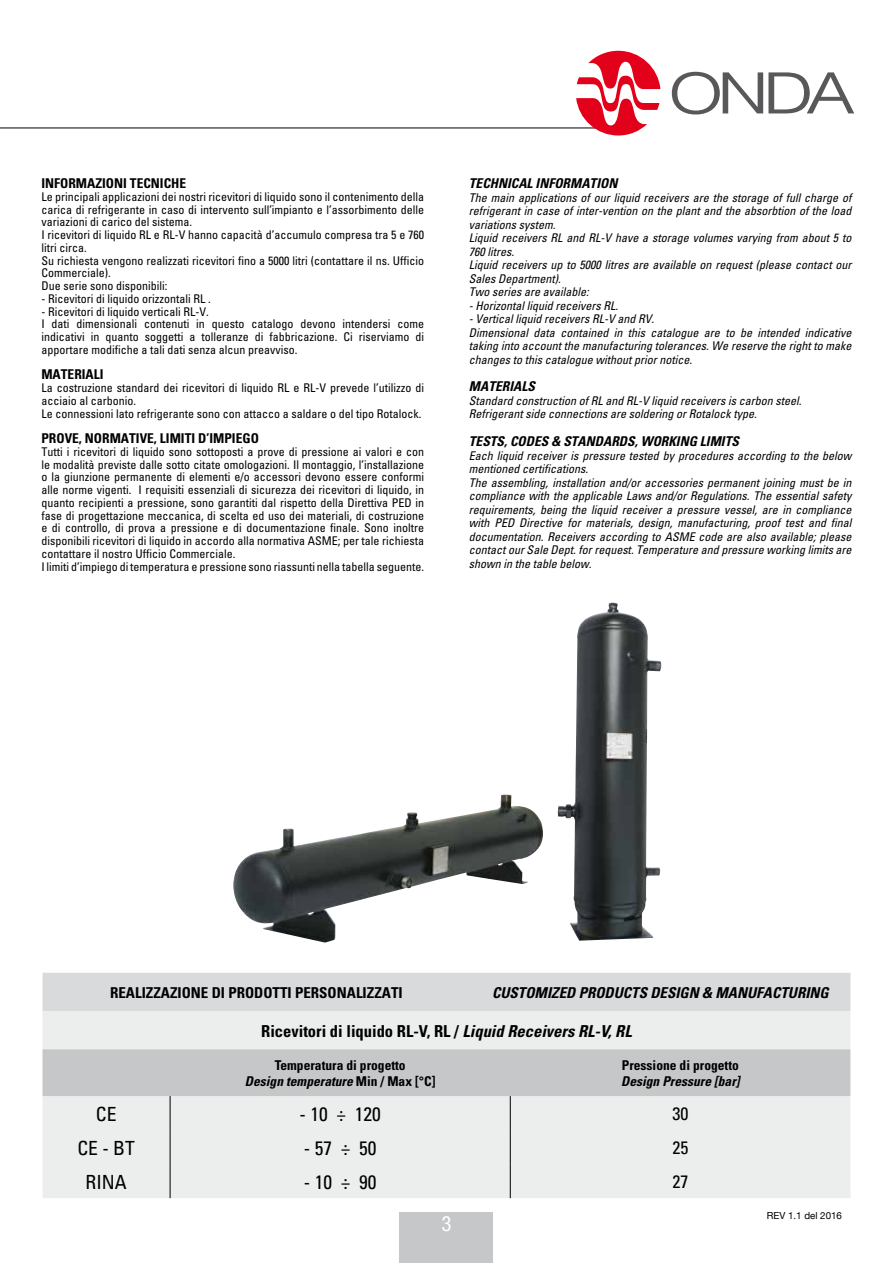
<style>
.page{position:relative;width:893px;height:1263px;background:#fff}
.page>*{position:absolute;margin:0;border:0;box-sizing:border-box;transform-origin:0 0}
.t1{font:condensed 21px "Helvetica Neue LT Std";color:#fff}
.t2{font:condensed 19.5px "Univers";color:#000}
.t3{font:condensed 18px "Univers";color:#000}
.t4{font:700 condensed 16.5px "Univers";color:#000}
.t5{font:italic 700 condensed 15px "Univers";color:#000}
.t6{font:700 condensed 15px "Univers";color:#000}
.t7{font:700 condensed 13.5px/16.2px "Univers";color:#000;text-align:center}
.t8{font:italic 700 condensed 13.5px "Univers";color:#000}
.t9{font:condensed 12px/12.8px "Univers";color:#000}
.t10{font:italic condensed 12px/13.5px "Univers";color:#000}
.t11{font:9.75px "Helvetica Neue";color:#000}
.s1{font-style:italic}
</style>
<div class="page">
<div style="left:400px;top:1212px;width:93px;height:51px;background:#c6c7c8"></div>
<hr style="left:0;top:128px;width:603px;height:1px;background:#000">
<svg style="left:576px;top:51px;width:84px;height:85px"></svg>
<svg style="left:672px;top:72px;width:182px;height:43px"></svg>
<img style="left:233px;top:795px;width:303px;height:147px">
<img style="left:558px;top:602px;width:103px;height:339px">
<div style="left:43px;top:973px;width:807px;height:38px;background:#d9dadb"></div>
<div style="left:43px;top:1011px;width:807px;height:187px;background:#eceded"></div>
<div style="left:43px;top:1049px;width:807px;height:47px;background:#c6c7c8"></div>
<hr style="left:170px;top:1096px;width:1px;height:34px;background:#000">
<hr style="left:510px;top:1096px;width:1px;height:34px;background:#000">
<hr style="left:170px;top:1130px;width:1px;height:34px;background:#000">
<hr style="left:510px;top:1130px;width:1px;height:34px;background:#000">
<hr style="left:170px;top:1164px;width:1px;height:34px;background:#000">
<hr style="left:510px;top:1164px;width:1px;height:34px;background:#000">
<p class="t7" style="left:41px;top:175px;width:146px">INFORMAZIONI TECNICHE</p>
<p class="t9" style="left:41px;top:190px;width:384px">Le principali applicazioni dei nostri ricevitori di liquido sono il contenimento della carica di refrigerante in caso di intervento sull’impianto e l’assorbimento delle variazioni di carico del sistema.<br>I ricevitori di liquido RL e RL-V hanno capacità d’accumulo compresa tra 5 e 760 litri circa.<br>Su richiesta vengono realizzati ricevitori fino a 5000 litri (contattare il ns. Ufficio Commerciale).<br>Due serie sono disponibili:</p>
<p class="t9" style="left:41px;top:292px;width:171px">- Ricevitori di liquido orizzontali RL .</p>
<p class="t9" style="left:41px;top:305px;width:384px">- Ricevitori di liquido verticali RL-V.<br>I dati dimensionali contenuti in questo catalogo devono intendersi come indicativi in quanto soggetti a tolleranze di fabbricazione. Ci riserviamo di apportare modifiche a tali dati senza alcun preavviso.</p>
<p class="t7" style="left:41px;top:366px;width:64px">MATERIALI</p>
<p class="t9" style="left:41px;top:381px;width:384px">La costruzione standard dei ricevitori di liquido RL e RL-V prevede l’utilizzo di acciaio al carbonio.<br>Le connessioni lato refrigerante sono con attacco a saldare o del tipo Rotalock.</p>
<p class="t7" style="left:41px;top:430px;width:219px">PROVE, NORMATIVE, LIMITI D’IMPIEGO</p>
<p class="t9" style="left:41px;top:445px;width:384px">Tutti i ricevitori di liquido sono sottoposti a prove di pressione ai valori e con le modalità previste dalle sotto citate omologazioni. Il montaggio, l’installazione o la giunzione permanente di elementi e/o accessori devono essere conformi alle norme vigenti. I requisiti essenziali di sicurezza dei ricevitori di liquido, in quanto recipienti a pressione, sono garantiti dal rispetto della Direttiva PED in fase di progettazione meccanica, di scelta ed uso dei materiali, di costruzione e di controllo, di prova a pressione e di documentazione finale. Sono inoltre disponibili ricevitori di liquido in accordo alla normativa ASME; per tale richiesta contattare il nostro Ufficio Commerciale.<br>I limiti d’impiego di temperatura e pressione sono riassunti nella tabella seguente.</p>
<p class="t8" style="left:469px;top:175px;width:150px">TECHNICAL INFORMATION</p>
<p class="t10" style="left:469px;top:190px;width:384px">The main applications of our liquid receivers are the storage of full charge of refrigerant in case of inter-vention on the plant and the absorbtion of the load variations system.<br>Liquid receivers RL and RL-V have a storage volumes varying from about 5 to 760 litres.<br>Liquid receivers up to 5000 litres are available on request (please contact our Sales Department).<br>Two series are available:</p>
<p class="t10" style="left:469px;top:298px;width:151px">- Horizontal liquid receivers RL.</p>
<p class="t10" style="left:469px;top:312px;width:384px">- Vertical liquid receivers RL-V and RV.<br>Dimensional data contained in this catalogue are to be intended indicative taking into account the manufacturing tolerances. We reserve the right to make changes to this catalogue without prior notice.</p>
<p class="t8" style="left:469px;top:378px;width:68px">MATERIALS</p>
<p class="t10" style="left:469px;top:394px;width:334px">Standard construction of RL and RL-V liquid receivers is carbon steel.<br>Refrigerant side connections are soldering or Rotalock type.</p>
<p class="t8" style="left:469px;top:433px;width:272px">TESTS, CODES &amp; STANDARDS, WORKING LIMITS</p>
<p class="t10" style="left:469px;top:449px;width:384px">Each liquid receiver is pressure tested by procedures according to the below mentioned certifications.<br>The assembling, installation and/or accessories permanent joining must be in compliance with the applicable Laws and/or Regulations. The essential safety requirements, being the liquid receiver a pressure vessel, are in compliance with PED Directive for materials, design, manufacturing, proof test and final documentation. Receivers according to ASME code are also available; please contact our Sale Dept. for request. Temperature and pressure working limits are shown in the table below.</p>
<p class="t6" style="left:110px;top:983px;width:294px">REALIZZAZIONE DI PRODOTTI PERSONALIZZATI</p>
<p class="t5" style="left:492px;top:983px;width:338px">CUSTOMIZED PRODUCTS DESIGN &amp; MANUFACTURING</p>
<h3 class="t4" style="left:261px;top:1021px;width:372px">Ricevitori di liquido RL-V, RL / <span class="s1">Liquid Receivers RL-V, RL</span></h3>
<p class="t7" style="left:245px;top:1057px;width:192px">Temperatura di progetto<br><span class="s1">Design temperature</span> Min / Max [°C]</p>
<p class="t7" style="left:622px;top:1057px;width:118px">Pressione di progetto</p>
<p class="t8" style="left:621px;top:1073px;width:120px">Design Pressure [bar]</p>
<h2 class="t2" style="left:96px;top:1101px;width:22px">CE</h2>
<h2 class="t2" style="left:300px;top:1101px;width:83px">- 10 ÷ 120</h2>
<h3 class="t3" style="left:673px;top:1102px;width:17px">30</h3>
<h2 class="t2" style="left:77px;top:1135px;width:59px">CE - BT</h2>
<h2 class="t2" style="left:304px;top:1135px;width:74px">- 57 ÷ 50</h2>
<h3 class="t3" style="left:673px;top:1136px;width:17px">25</h3>
<h2 class="t2" style="left:86px;top:1169px;width:43px">RINA</h2>
<h2 class="t2" style="left:304px;top:1169px;width:74px">- 10 ÷ 90</h2>
<h3 class="t3" style="left:673px;top:1170px;width:17px">27</h3>
<h1 class="t1" style="left:441px;top:1211px;width:12px">3</h1>
<p class="t11" style="left:767px;top:1208px;width:77px">REV 1.1 del 2016</p>
</div>
